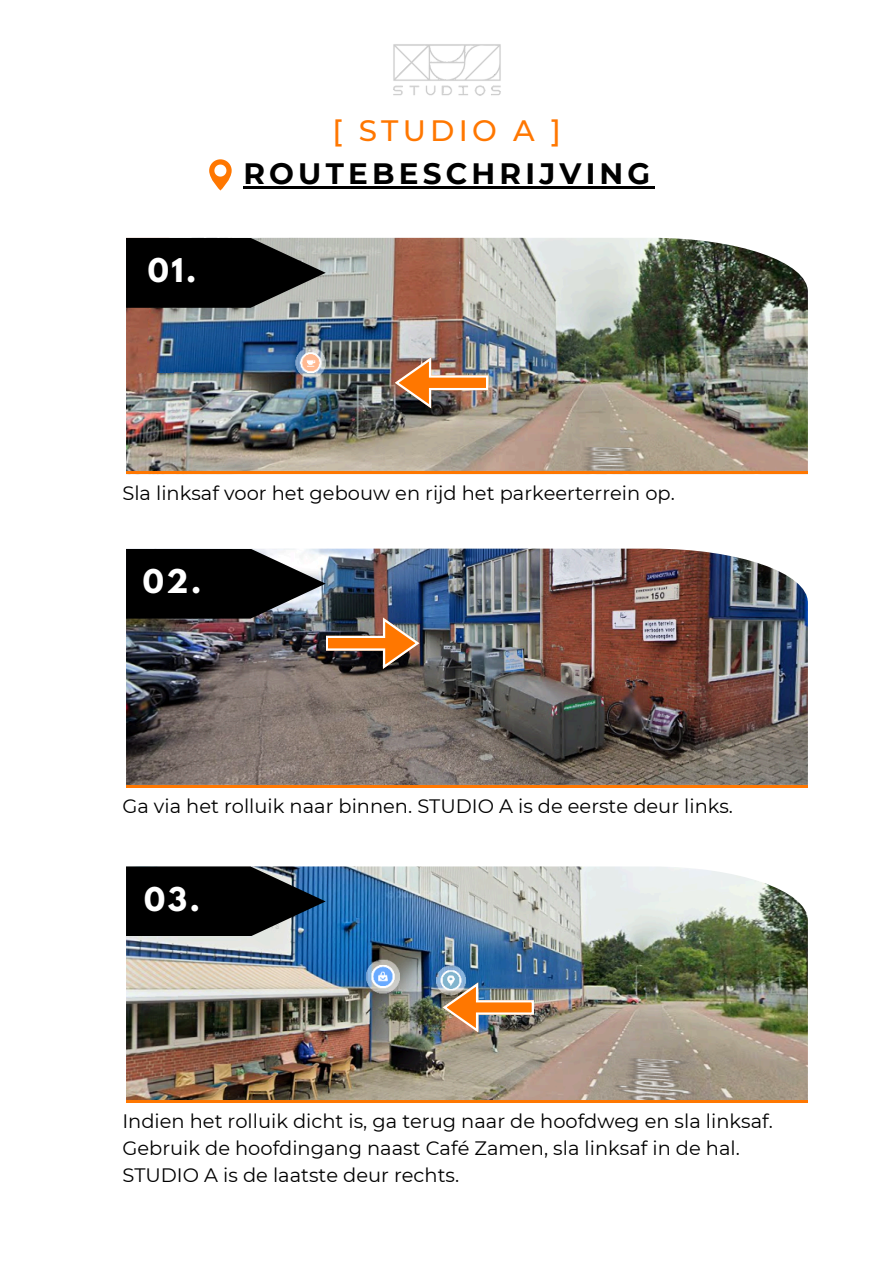
<style>
.page{position:relative;width:894px;height:1264px;background:#fff}
.page>*{position:absolute;margin:0;border:0;box-sizing:border-box;transform-origin:0 0}
.t1{font:700 29.4px/43.8px "Montserrat";letter-spacing:.145em;color:#000;text-align:center}
.t2{font:700 28.95px "League Spartan";color:#fff}
.t3{font:19.35px/27px "Montserrat";color:#000}
.s1{font-weight:500;color:#f70}
</style>
<div class="page">
<img style="left:126px;top:548px;width:681px;height:237px">
<img style="left:126px;top:866px;width:681px;height:234px">
<img style="left:126px;top:238px;width:681px;height:233px">
<svg style="left:126px;top:238px;width:199px;height:70px;background:#222221"></svg>
<hr style="left:126px;top:471px;width:681px;height:3px;background:#f70">
<hr style="left:126px;top:785px;width:681px;height:2px;background:#f70">
<hr style="left:126px;top:1100px;width:681px;height:2px;background:#f70">
<img style="left:393px;top:44px;width:108px;height:52px">
<svg style="left:126px;top:866px;width:199px;height:70px;background:#111921"></svg>
<hr style="left:243px;top:187px;width:411px;height:2px;background:#000">
<svg style="left:209px;top:159px;width:22px;height:31px"></svg>
<img style="left:126px;top:548px;width:293px;height:121px">
<img style="left:394px;top:357px;width:94px;height:51px">
<img style="left:442px;top:982px;width:92px;height:50px">
<p class="t2" style="left:148px;top:256px;width:50px">01.</p>
<h2 class="t1" style="left:243px;top:108px;width:408px"><span class="s1">[ STUDIO A ]<br></span>ROUTEBESCHRIJVING</h2>
<p class="t3" style="left:122px;top:479px;width:554px">Sla linksaf voor het gebouw en rijd het parkeerterrein op.</p>
<p class="t2" style="left:143px;top:566px;width:60px">02.</p>
<p class="t3" style="left:122px;top:792px;width:612px">Ga via het rolluik naar binnen. STUDIO A is de eerste deur links.</p>
<p class="t2" style="left:144px;top:884px;width:57px">03.</p>
<h2 class="t3" style="left:122px;top:1107px;width:651px">Indien het rolluik dicht is, ga terug naar de hoofdweg en sla linksaf.<br>Gebruik de hoofdingang naast Café Zamen, sla linksaf in de hal.<br>STUDIO A is de laatste deur rechts.</h2>
</div>
